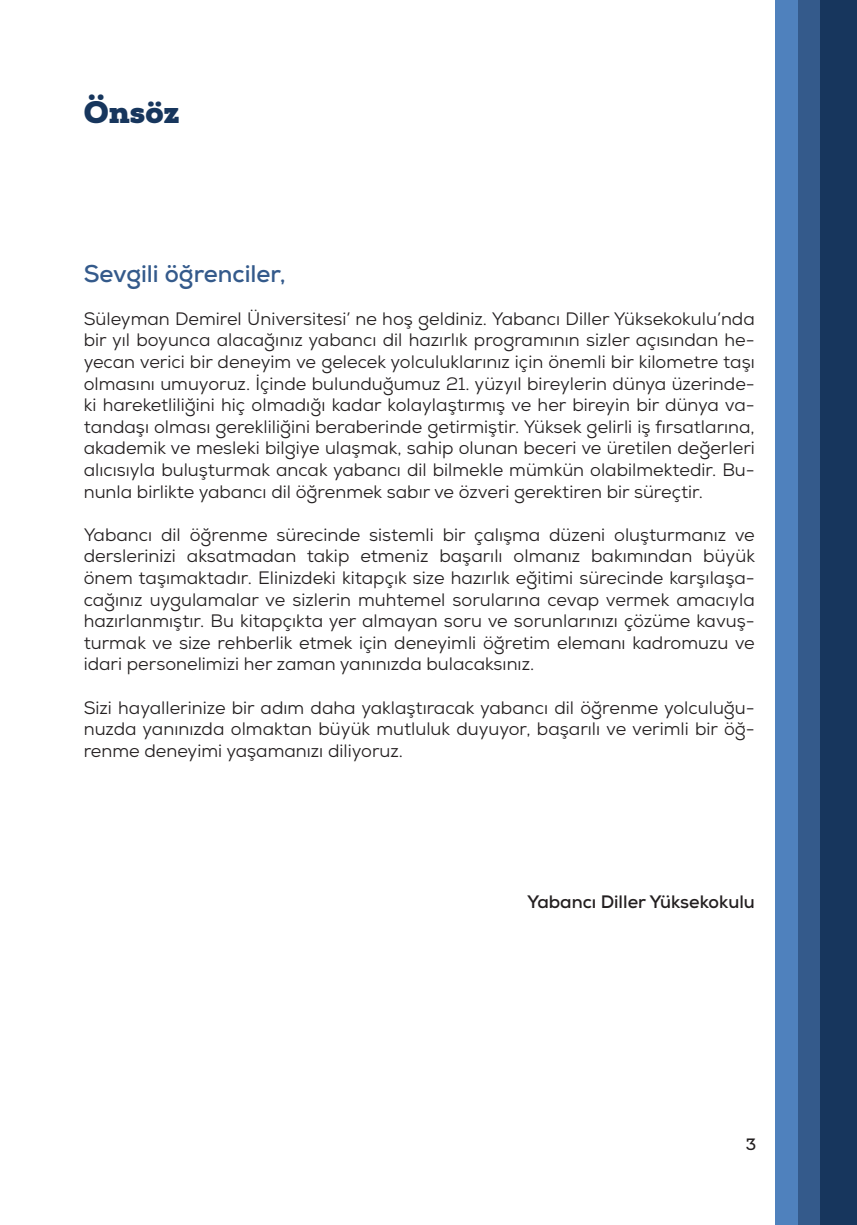
<style>
.page{position:relative;width:857px;height:1225px;background:#fff}
.page>*{position:absolute;margin:0;border:0;box-sizing:border-box;transform-origin:0 0}
.t1{font:900 30px "Nexa Slab";color:#17365d}
.t2{font:700 24px "Nexa";color:#345a8b}
.t3{font:18px/21.6px "Nexa";color:#231f20;text-align:justify}
.t4{font:700 18px "Nexa";color:#231f20}
.t5{font:700 16px "Nexa Slab";color:#231f20}
</style>
<div class="page">
<div style="left:797px;top:0;width:22px;height:1225px;background:#345a8b"></div>
<div style="left:819px;top:0;width:37px;height:1225px;background:#17365d"></div>
<div style="left:774px;top:0;width:23px;height:1225px;background:#4f81bd"></div>
<h1 class="t1" style="left:84px;top:94px;width:97px">Önsöz</h1>
<h2 class="t2" style="left:84px;top:258px;width:203px">Sevgili öğrenciler,</h2>
<p class="t3" style="left:84px;top:308px;width:672px">Süleyman Demirel Üniversitesi’ ne hoş geldiniz. Yabancı Diller Yüksekokulu’nda bir yıl boyunca alacağınız yabancı dil hazırlık programının sizler açısından he&shy;yecan verici bir deneyim ve gelecek yolculuklarınız için önemli bir kilometre taşı olmasını umuyoruz. İçinde bulunduğumuz 21. yüzyıl bireylerin dünya üzerinde&shy;ki hareketliliğini hiç olmadığı kadar kolaylaştırmış ve her bireyin bir dünya va&shy;tandaşı olması gerekliliğini beraberinde getirmiştir. Yüksek gelirli iş fırsatlarına, akademik ve mesleki bilgiye ulaşmak, sahip olunan beceri ve üretilen değerleri alıcısıyla buluşturmak ancak yabancı dil bilmekle mümkün olabilmektedir. Bu&shy;nunla birlikte yabancı dil öğrenmek sabır ve özveri gerektiren bir süreçtir.</p>
<p class="t3" style="left:84px;top:524px;width:672px">Yabancı dil öğrenme sürecinde sistemli bir çalışma düzeni oluşturmanız ve derslerinizi aksatmadan takip etmeniz başarılı olmanız bakımından büyük önem taşımaktadır. Elinizdeki kitapçık size hazırlık eğitimi sürecinde karşılaşa&shy;cağınız uygulamalar ve sizlerin muhtemel sorularına cevap vermek amacıyla hazırlanmıştır. Bu kitapçıkta yer almayan soru ve sorunlarınızı çözüme kavuş&shy;turmak ve size rehberlik etmek için deneyimli öğretim elemanı kadromuzu ve idari personelimizi her zaman yanınızda bulacaksınız.</p>
<p class="t3" style="left:84px;top:696px;width:672px">Sizi hayallerinize bir adım daha yaklaştıracak yabancı dil öğrenme yolculuğu&shy;nuzda yanınızda olmaktan büyük mutluluk duyuyor, başarılı ve verimli bir öğ&shy;renme deneyimi yaşamanızı diliyoruz.</p>
<p class="t4" style="left:527px;top:890px;width:229px">Yabancı Diller Yüksekokulu</p>
<p class="t5" style="left:745px;top:1134px;width:12px">3</p>
</div>
